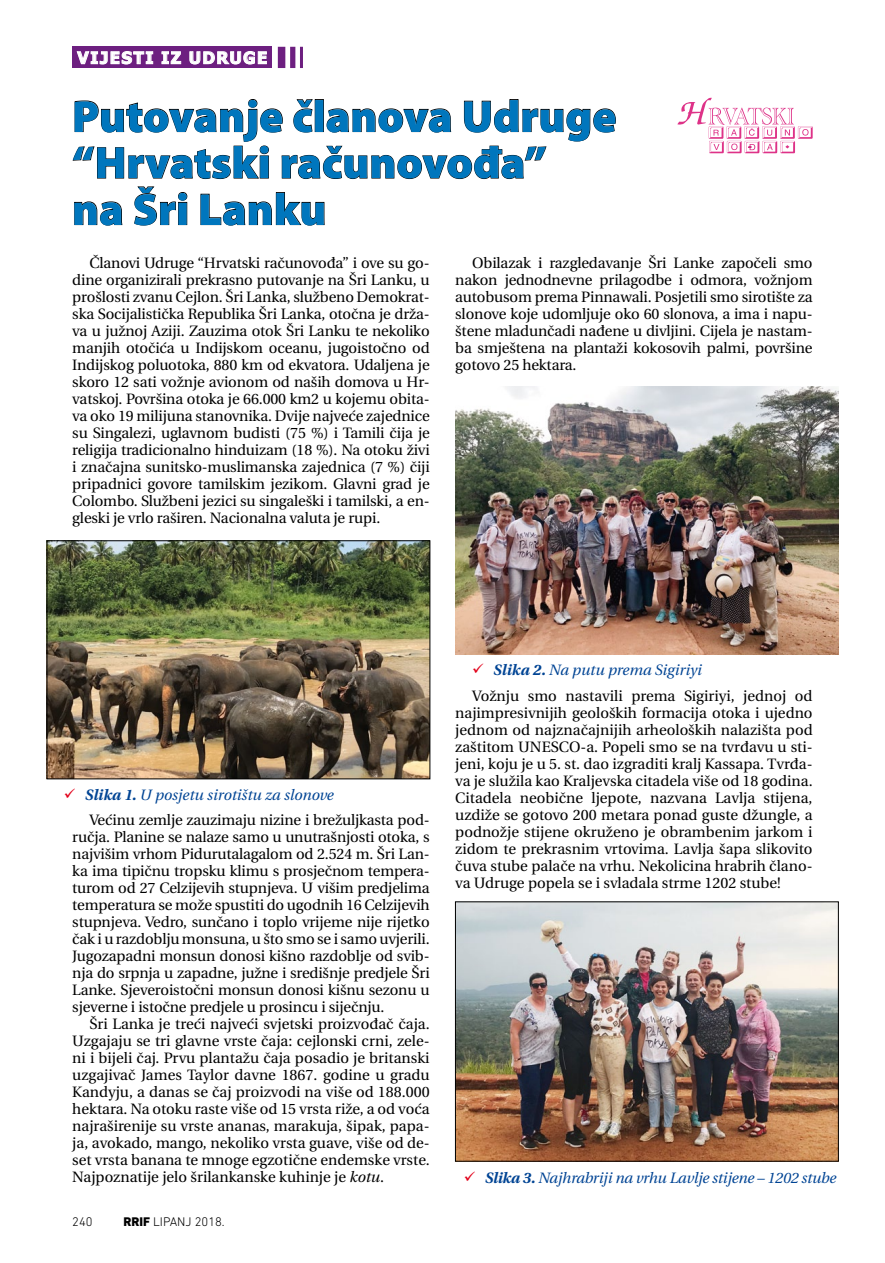
<style>
.page{position:relative;width:885px;height:1263px;background:#fff}
.page>*{position:absolute;margin:0;border:0;box-sizing:border-box;transform-origin:0 0}
.Glavni_naslov{font:900 45px/46.5px "Myriad Pro";color:#0076bd}
.naziv_rubrike{font:700 16.5px "Tahoma";letter-spacing:.09em;color:#fff}
.Tekst_glavni{font:15px/17.1px "Utopia";letter-spacing:-.01em;color:#000;text-align:justify}
.t1{font:italic 15px "Utopia";letter-spacing:-.015em;color:#004494}
.t2{font:300 12.75px "DIN Next LT Pro";color:#000}
.s1{font-weight:700}
.s2{font-style:italic}
.s3{font-weight:800}
</style>
<div class="page">
<div style="left:278px;top:47px;width:7px;height:21px;background:#6d1f80"></div>
<div style="left:290px;top:47px;width:5px;height:21px;background:#6d1f80"></div>
<hr style="left:300px;top:47px;width:3px;height:21px;background:#6d1f80">
<div style="left:72px;top:47px;width:200px;height:21px;background:#6d1f80"></div>
<svg style="left:76px;top:51px;width:77px;height:14px"></svg>
<svg style="left:161px;top:51px;width:20px;height:13px"></svg>
<svg style="left:189px;top:51px;width:78px;height:14px"></svg>
<svg style="left:72px;top:99px;width:544px;height:80px"></svg>
<svg style="left:74px;top:201px;width:49px;height:25px"></svg>
<svg style="left:134px;top:186px;width:53px;height:40px"></svg>
<svg style="left:200px;top:192px;width:125px;height:34px"></svg>
<svg style="left:677px;top:98px;width:135px;height:55px"></svg>
<img style="left:455px;top:386px;width:383px;height:268px">
<img style="left:457px;top:904px;width:379px;height:255px">
<img style="left:49px;top:543px;width:379px;height:234px">
<div style="left:47px;top:541px;width:383px;height:238px;border:1px solid #000"></div>
<p class="naziv_rubrike" style="left:77px;top:46px;width:191px">VIJESTI IZ UDRUGE</p>
<p class="Glavni_naslov" style="left:72px;top:91px;width:545px">Putovanje članova Udruge “Hrvatski računovođa”<br>na Šri Lanku</p>
<p class="Tekst_glavni" style="left:455px;top:254px;width:359px;text-indent:17px">Obilazak i razgledavanje Šri Lanke započeli smo nakon jednodnevne prilagodbe i odmora, vožnjom autobusom prema Pinnawali. Posjetili smo sirotište za slonove koje udomljuje oko 60 slonova, a ima i napu&shy;štene mladunčadi nađene u divljini. Cijela je nastam&shy;ba smještena na plantaži kokosovih palmi, površine gotovo 25 hektara.</p>
<p class="Tekst_glavni" style="left:72px;top:254px;width:359px;text-indent:17px">Članovi Udruge “Hrvatski računovođa” i ove su go&shy;dine organizirali prekrasno putovanje na Šri Lanku, u prošlosti zvanu Cejlon. Šri Lanka, službeno Demokrat&shy;ska Socijalistička Republika Šri Lanka, otočna je drža&shy;va u južnoj Aziji. Zauzima otok Šri Lanku te nekoliko manjih otočića u Indijskom oceanu, jugoistočno od Indijskog poluotoka, 880 km od ekvatora. Udaljena je skoro 12 sati vožnje avionom od naših domova u Hr&shy;vatskoj. Površina otoka je 66.000 km2 u kojemu obita&shy;va oko 19 milijuna stanovnika. Dvije najveće zajednice su Singalezi, uglavnom budisti (75 %) i Tamili čija je religija tradicionalno hinduizam (18 %). Na otoku živi i značajna sunitsko-muslimanska zajednica (7 %) čiji pripadnici govore tamilskim jezikom. Glavni grad je Colombo. Službeni jezici su singaleški i tamilski, a en&shy;gleski je vrlo raširen. Nacionalna valuta je rupi.</p>
<p class="t1" style="left:85px;top:787px;width:250px"><span class="s1">Slika 1.</span> U posjetu sirotištu za slonove</p>
<p class="Tekst_glavni" style="left:72px;top:811px;width:359px;text-indent:17px">Većinu zemlje zauzimaju nizine i brežuljkasta pod&shy;ručja. Planine se nalaze samo u unutrašnjosti otoka, s najvišim vrhom Pidurutalagalom od 2.524 m. Šri Lan&shy;ka ima tipičnu tropsku klimu s prosječnom tempera&shy;turom od 27 Celzijevih stupnjeva. U višim predjelima temperatura se može spustiti do ugodnih 16 Celzijevih stupnjeva. Vedro, sunčano i toplo vrijeme nije rijetko čak i u razdoblju monsuna, u što smo se i samo uvjerili.<br>Jugozapadni monsun donosi kišno razdoblje od svib&shy;nja do srpnja u zapadne, južne i središnje predjele Šri Lanke. Sjeveroistočni monsun donosi kišnu sezonu u sjeverne i istočne predjele u prosincu i siječnju.</p>
<p class="Tekst_glavni" style="left:72px;top:1015px;width:359px;text-indent:17px">Šri Lanka je treći najveći svjetski proizvođač čaja.<br>Uzgajaju se tri glavne vrste čaja: cejlonski crni, zele&shy;ni i bijeli čaj. Prvu plantažu čaja posadio je britanski uzgajivač James Taylor davne 1867. godine u gradu Kandyju, a danas se čaj proizvodi na više od 188.000 hektara. Na otoku raste više od 15 vrsta riže, a od voća najraširenije su vrste ananas, marakuja, šipak, papa&shy;ja, avokado, mango, nekoliko vrsta guave, više od de&shy;set vrsta banana te mnoge egzotične endemske vrste.<br>Najpoznatije jelo šrilankanske kuhinje je <span class="s2">kotu</span>.</p>
<p class="t2" style="left:72px;top:1214px;width:22px">240</p>
<p class="t2" style="left:123px;top:1214px;width:103px"><span class="s3">RRIF</span> LIPANJ 2018.</p>
<p class="t1" style="left:493px;top:662px;width:210px"><span class="s1">Slika 2.</span> Na putu prema Sigiriyi</p>
<p class="Tekst_glavni" style="left:455px;top:687px;width:359px;text-indent:17px">Vožnju smo nastavili prema Sigiriyi, jednoj od najimpresivnijih geoloških formacija otoka i ujedno jednom od najznačajnijih arheoloških nalazišta pod zaštitom UNESCO-a. Popeli smo se na tvrđavu u sti&shy;jeni, koju je u 5. st. dao izgraditi kralj Kassapa. Tvrđa&shy;va je služila kao Kraljevska citadela više od 18 godina.<br>Citadela neobične ljepote, nazvana Lavlja stijena, uzdiže se gotovo 200 metara ponad guste džungle, a podnožje stijene okruženo je obrambenim jarkom i zidom te prekrasnim vrtovima. Lavlja šapa slikovito čuva stube palače na vrhu. Nekolicina hrabrih člano&shy;va Udruge popela se i svladala strme 1202 stube!</p>
<p class="t1" style="left:485px;top:1169px;width:352px"><span class="s1">Slika 3.</span> Najhrabriji na vrhu Lavlje stijene – 1202 stube</p>
</div>
